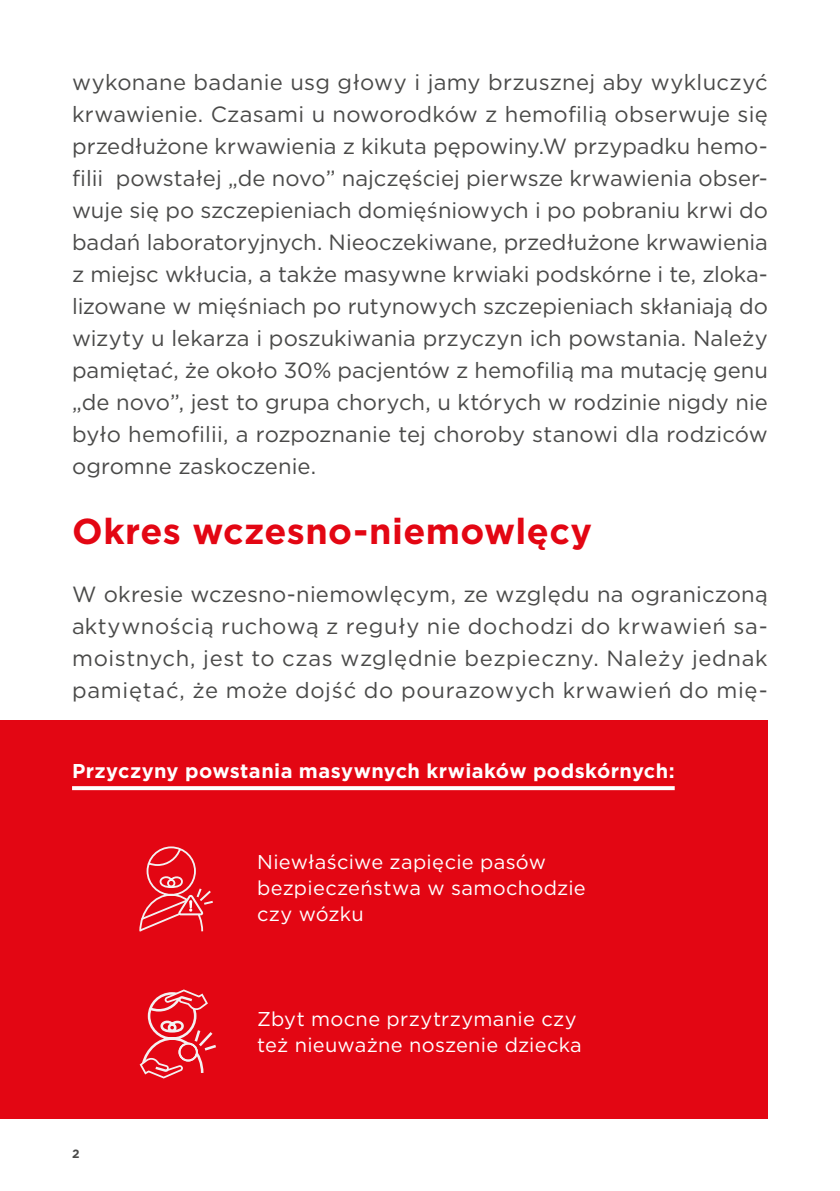
<style>
.page{position:relative;width:840px;height:1191px;background:#fff}
.page>*{position:absolute;margin:0;border:0;box-sizing:border-box;transform-origin:0 0}
.t1{font:700 36px "Gotham";letter-spacing:.01em;color:#e30613}
.t2{font:22px/32px "Gotham";letter-spacing:.01em;color:#4a4a49;text-align:justify}
.t3{font:20px/26px "Gotham";letter-spacing:.015em;color:#fff}
.t4{font:700 20px "Gotham";letter-spacing:.02em;color:#fff}
.t5{font:700 12px "Gotham";color:#4a4a49}
</style>
<div class="page">
<div style="left:0;top:720px;width:767px;height:399px;background:#e30613"></div>
<svg style="left:72px;top:786px;width:602px;height:4px;background:#fdf5f6"></svg>
<svg style="left:139px;top:846px;width:74px;height:86px"></svg>
<svg style="left:139px;top:989px;width:77px;height:89px"></svg>
<p class="t2" style="left:72px;top:65px;width:697px">wykonane badanie usg głowy i jamy brzusznej aby wykluczyć krwawienie. Czasami u noworodków z hemofilią obserwuje się przedłużone krwawienia z kikuta pępowiny.W przypadku hemo&shy;filii powstałej „de novo” najczęściej pierwsze krwawienia obser&shy;wuje się po szczepieniach domięśniowych i po pobraniu krwi do badań laboratoryjnych. Nieoczekiwane, przedłużone krwawienia z miejsc wkłucia, a także masywne krwiaki podskórne i te, zloka&shy;lizowane w mięśniach po rutynowych szczepieniach skłaniają do wizyty u lekarza i poszukiwania przyczyn ich powstania. Należy pamiętać, że około 30% pacjentów z hemofilią ma mutację genu „de novo”, jest to grupa chorych, u których w rodzinie nigdy nie było hemofilii, a rozpoznanie tej choroby stanowi dla rodziców ogromne zaskoczenie.</p>
<h1 class="t1" style="left:72px;top:507px;width:521px">Okres wczesno-niemowlęcy</h1>
<p class="t2" style="left:72px;top:577px;width:697px">W okresie wczesno-niemowlęcym, ze względu na ograniczoną aktywnością ruchową z reguły nie dochodzi do krwawień sa&shy;moistnych, jest to czas względnie bezpieczny. Należy jednak pamiętać, że może dojść do pourazowych krwawień do mię-</p>
<p class="t4" style="left:72px;top:758px;width:603px">Przyczyny powstania masywnych krwiaków podskórnych:</p>
<p class="t3" style="left:257px;top:848px;width:330px">Niewłaściwe zapięcie pasów bezpieczeństwa w samochodzie czy wózku</p>
<p class="t5" style="left:72px;top:1145px;width:9px">2</p>
<p class="t3" style="left:257px;top:1006px;width:326px">Zbyt mocne przytrzymanie czy też nieuważne noszenie dziecka</p>
</div>
